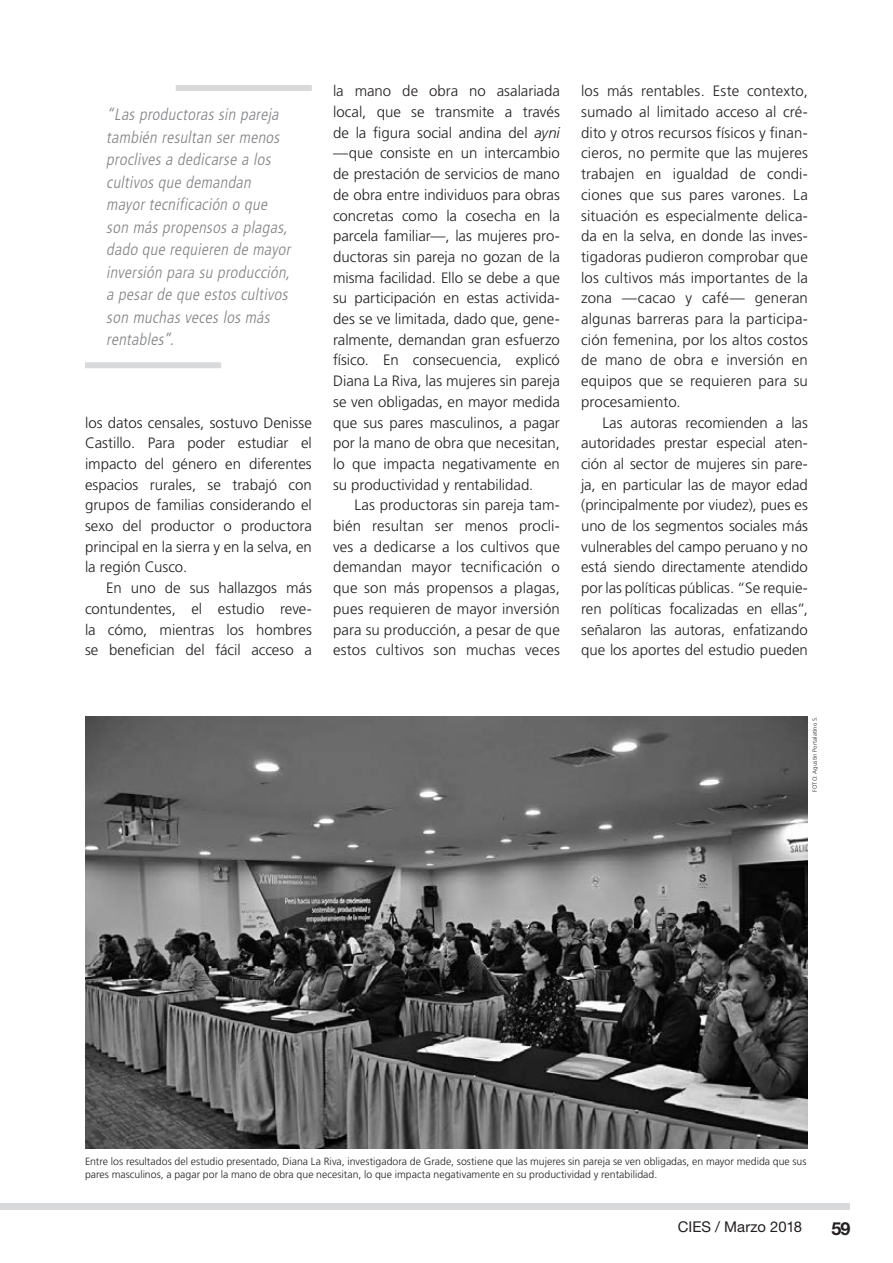
<style>
.page{position:relative;width:893px;height:1263px;background:#fff}
.page>*{position:absolute;margin:0;border:0;box-sizing:border-box;transform-origin:0 0}
.t1{font:700 18px "Helvetica Neue LT Std";color:#231f20}
.t2{font:italic 300 condensed 16.5px/22.5px "Frutiger LT Std";color:#808285}
.t3{font:300 15px/20.7px "Frutiger LT Std";color:#231f20;text-align:justify}
.t4{font:14.85px "Helvetica Neue LT Std";letter-spacing:-.005em;color:#231f20}
.t5{font:300 10.5px/13.5px "Frutiger LT Std";color:#231f20}
.t6{font:300 6px "Frutiger LT Std";letter-spacing:.015em;color:#231f20}
.s1{font-style:italic}
</style>
<div class="page">
<svg style="left:85px;top:85px;width:227px;height:283px"></svg>
<img style="left:85px;top:716px;width:723px;height:432px">
<div style="left:0;top:1203px;width:850px;height:7px;background:#d8d9db"></div>
<p class="t2" style="left:106px;top:104px;width:189px">“Las productoras sin pareja también resultan ser menos proclives a dedicarse a los cultivos que demandan mayor tecnificación o que son más propensos a plagas, dado que requieren de mayor inversión para su producción, a pesar de que estos cultivos son muchas veces los más rentables”.</p>
<p class="t3" style="left:85px;top:412px;width:228px">los datos censales, sostuvo Denisse Castillo. Para poder estudiar el impacto del género en diferentes espacios rurales, se trabajó con grupos de familias considerando el sexo del productor o productora principal en la sierra y en la selva, en la región Cusco.</p>
<p class="t3" style="left:85px;top:578px;width:228px;text-indent:21px">En uno de sus hallazgos más contundentes, el estudio reve&shy;la cómo, mientras los hombres se benefician del fácil acceso a</p>
<p class="t3" style="left:333px;top:81px;width:228px">la mano de obra no asalariada local, que se transmite a través de la figura social andina del <span class="s1">ayni </span>—que consiste en un intercambio de prestación de servicios de mano de obra entre individuos para obras concretas como la cosecha en la parcela familiar—, las mujeres pro&shy;ductoras sin pareja no gozan de la misma facilidad. Ello se debe a que su participación en estas activida&shy;des se ve limitada, dado que, gene&shy;ralmente, demandan gran esfuerzo físico. En consecuencia, explicó Diana La Riva, las mujeres sin pareja se ven obligadas, en mayor medida que sus pares masculinos, a pagar por la mano de obra que necesitan, lo que impacta negativamente en su productividad y rentabilidad.</p>
<p class="t3" style="left:333px;top:495px;width:228px;text-indent:21px">Las productoras sin pareja tam&shy;bién resultan ser menos procli&shy;ves a dedicarse a los cultivos que demandan mayor tecnificación o que son más propensos a plagas, pues requieren de mayor inversión para su producción, a pesar de que estos cultivos son muchas veces</p>
<p class="t3" style="left:581px;top:81px;width:228px">los más rentables. Este contexto, sumado al limitado acceso al cré&shy;dito y otros recursos físicos y finan&shy;cieros, no permite que las mujeres trabajen en igualdad de condi&shy;ciones que sus pares varones. La situación es especialmente delica&shy;da en la selva, en donde las inves&shy;tigadoras pudieron comprobar que los cultivos más importantes de la zona —cacao y café— generan algunas barreras para la participa&shy;ción femenina, por los altos costos de mano de obra e inversión en equipos que se requieren para su procesamiento.</p>
<p class="t3" style="left:581px;top:412px;width:228px;text-indent:21px">Las autoras recomienden a las autoridades prestar especial aten&shy;ción al sector de mujeres sin pare&shy;ja, en particular las de mayor edad (principalmente por viudez), pues es uno de los segmentos sociales más vulnerables del campo peruano y no está siendo directamente atendido por las políticas públicas. “Se requie&shy;ren políticas focalizadas en ellas”, señalaron las autoras, enfatizando que los aportes del estudio pueden</p>
<p class="t6" style="left:811px;top:792px;width:77px;rotate:-90deg">FOTO: Agustin Portalatino S.</p>
<p class="t5" style="left:85px;top:1154px;width:723px">Entre los resultados del estudio presentado, Diana La Riva, investigadora de Grade, sostiene que las mujeres sin pareja se ven obligadas, en mayor medida que sus pares masculinos, a pagar por la mano de obra que necesitan, lo que impacta negativamente en su productividad y rentabilidad.</p>
<p class="t4" style="left:678px;top:1218px;width:126px">CIES / Marzo 2018</p>
<p class="t1" style="left:831px;top:1217px;width:21px">59</p>
</div>
